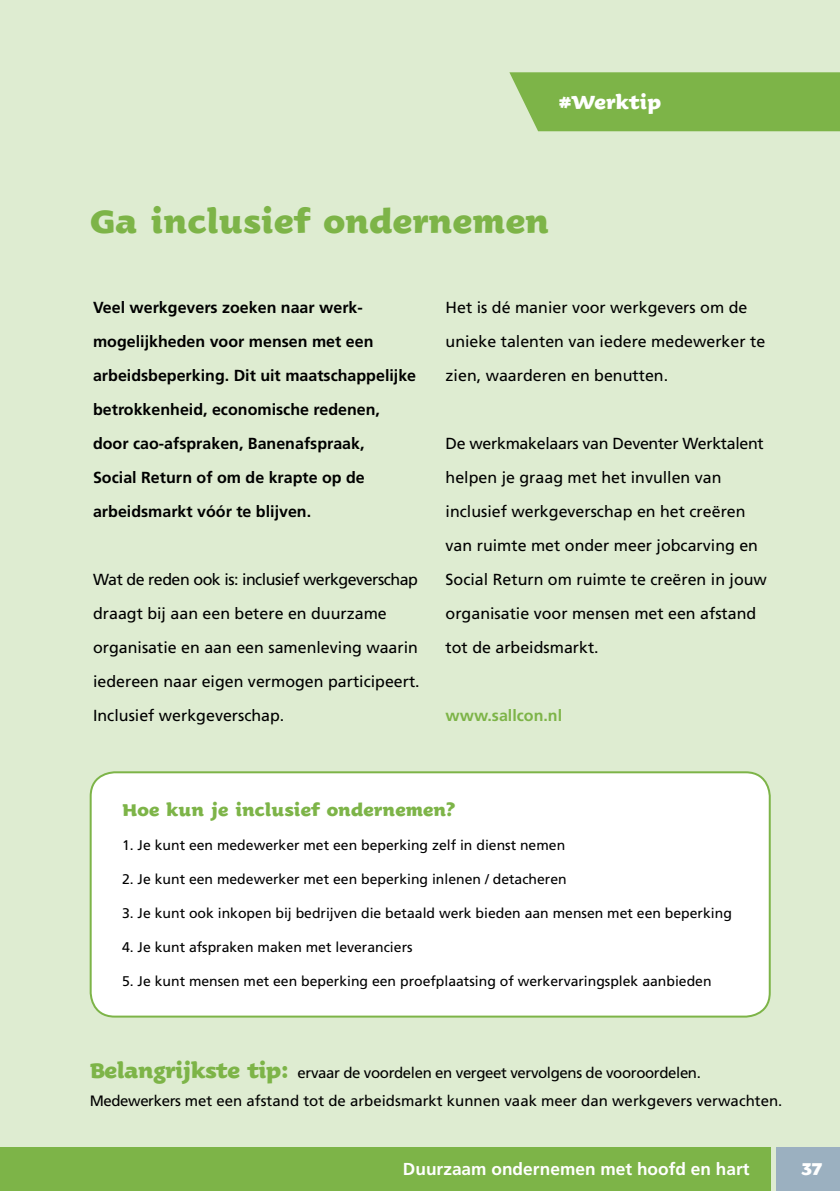
<style>
.page{position:relative;width:840px;height:1191px;background:#fff}
.page>*{position:absolute;margin:0;border:0;box-sizing:border-box;transform-origin:0 0}
.t1{font:800 34px "Oksana Text Std";color:#7db448}
.t2{font:800 20px "Oksana Text Std";color:#fff}
.t3{font:800 18px "Oksana Text Std";color:#7db448}
.t4{font:800 18px "Oksana Text Std";color:#fff}
.t5{font:700 17.2px "Frutiger LT Std";color:#fff}
.t6{font:16px/34px "Frutiger LT Std";color:#000}
.t7{font:700 16px/34px "Frutiger LT Std";color:#000}
.t8{font:700 16px "Frutiger LT Std";color:#7db448}
.t9{font:15px/28px "Frutiger LT Std";color:#000}
.t10{font:14px "Frutiger LT Std";color:#000}
.s1{font-family:"Oksana Text Std";font-weight:800;font-size:22px;color:#7db448}
</style>
<div class="page">
<div style="left:0;top:0;width:839px;height:1191px;background:#deecd1"></div>
<div style="left:91px;top:772px;width:678px;height:244px;background:#fff;border-radius:24px"></div>
<div style="left:90px;top:771px;width:680px;height:246px;border:2px solid #7db448;border-radius:24px"></div>
<div style="left:509px;top:72px;width:330px;height:59px;background:#7db448"></div>
<div style="left:776px;top:1147px;width:63px;height:44px;background:#9bb0c0"></div>
<div style="left:0;top:1147px;width:770px;height:44px;background:#7db448"></div>
<p class="t2" style="left:558px;top:89px;width:104px">#Werktip</p>
<h1 class="t1" style="left:90px;top:200px;width:460px">Ga inclusief ondernemen</h1>
<p class="t7" style="left:93px;top:290px;width:324px">Veel werkgevers zoeken naar werk&shy;mogelijkheden voor mensen met een arbeidsbeperking. Dit uit maatschappelijke betrokkenheid, economische redenen, door cao-afspraken, Banenafspraak,<br>Social Return of om de krapte op de arbeidsmarkt vóór te blijven.</p>
<p class="t6" style="left:93px;top:562px;width:328px">Wat de reden ook is: inclusief werkgeverschap draagt bij aan een betere en duurzame organisatie en aan een samenleving waarin iedereen naar eigen vermogen participeert.<br>Inclusief werkgeverschap.</p>
<p class="t6" style="left:445px;top:290px;width:321px">Het is dé manier voor werkgevers om de unieke talenten van iedere medewerker te zien, waarderen en benutten.</p>
<p class="t6" style="left:445px;top:426px;width:322px">De werkmakelaars van Deventer Werktalent helpen je graag met het invullen van inclusief werkgeverschap en het creëren van ruimte met onder meer jobcarving en Social Return om ruimte te creëren in jouw organisatie voor mensen met een afstand tot de arbeidsmarkt.</p>
<p class="t8" style="left:445px;top:706px;width:118px">www.sallcon.nl</p>
<p class="t3" style="left:122px;top:798px;width:334px">Hoe kun je inclusief ondernemen?</p>
<p class="t10" style="left:122px;top:836px;width:444px">1. Je kunt een medewerker met een beperking zelf in dienst nemen</p>
<p class="t10" style="left:122px;top:870px;width:446px">2. Je kunt een medewerker met een beperking inlenen / detacheren</p>
<p class="t10" style="left:122px;top:904px;width:611px">3. Je kunt ook inkopen bij bedrijven die betaald werk bieden aan mensen met een beperking</p>
<p class="t10" style="left:122px;top:938px;width:292px">4. Je kunt afspraken maken met leveranciers</p>
<p class="t10" style="left:122px;top:972px;width:590px">5. Je kunt mensen met een beperking een proefplaatsing of werkervaringsplek aanbieden</p>
<p class="t9" style="left:90px;top:1058px;width:693px"><span class="s1">Belangrijkste tip:</span> ervaar de voordelen en vergeet vervolgens de vooroordelen.<br>Medewerkers met een afstand tot de arbeidsmarkt kunnen vaak meer dan werkgevers verwachten.</p>
<p class="t5" style="left:403px;top:1158px;width:348px">Duurzaam ondernemen met hoofd en hart</p>
<p class="t4" style="left:800px;top:1157px;width:22px">37</p>
<p class="t4" style="left:800px;top:1157px;width:22px">1 91</p>
</div>
